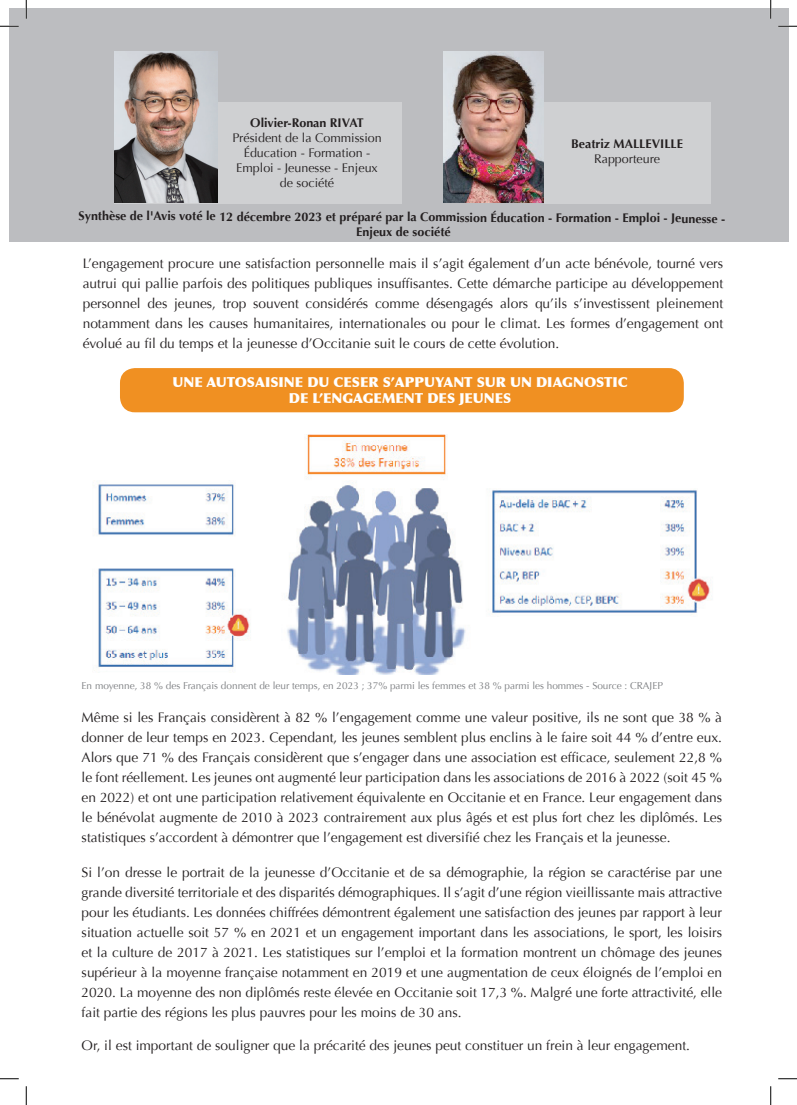
<style>
.page{position:relative;width:797px;height:1105px;background:#fff}
.page>*{position:absolute;margin:0;border:0;box-sizing:border-box;transform-origin:0 0}
.t1{font:13.75px/20px "Optima";color:#231f20;text-align:justify}
.t2{font:900 13.75px/16.5px "Optima";color:#fff;text-align:center}
.t3{font:700 12.5px/15px "Optima";letter-spacing:-.005em;color:#231f20;text-align:center}
.t4{font:12.5px/15px "Optima";color:#231f20;text-align:center}
.t5{font:10px "Optima";color:#7c7e81}
</style>
<div class="page">
<div style="left:9px;top:9px;width:779px;height:233px;background:#bcbdc0"></div>
<div style="left:544px;top:102px;width:166px;height:101px;background:#cfd0d2"></div>
<div style="left:115px;top:102px;width:287px;height:101px;background:#cfd0d2"></div>
<img style="left:443px;top:51px;width:101px;height:152px">
<img style="left:115px;top:51px;width:102px;height:152px">
<div style="left:120px;top:368px;width:563px;height:44px;background:#f09022;border-radius:15px"></div>
<img style="left:98px;top:435px;width:612px;height:239px">
<svg style="left:0;top:25px;width:19px;height:2px"></svg>
<svg style="left:778px;top:25px;width:19px;height:2px"></svg>
<svg style="left:0;top:1078px;width:19px;height:1px"></svg>
<svg style="left:778px;top:1078px;width:19px;height:1px"></svg>
<svg style="left:25px;top:0;width:2px;height:19px"></svg>
<svg style="left:25px;top:1086px;width:2px;height:19px"></svg>
<svg style="left:770px;top:0;width:1px;height:19px"></svg>
<svg style="left:770px;top:1086px;width:1px;height:19px"></svg>
<p class="t3" style="left:250px;top:115px;width:114px">Olivier-Ronan RIVAT</p>
<p class="t4" style="left:232px;top:130px;width:151px">Président de la Commission<br>Éducation - Formation -<br>Emploi - Jeunesse - Enjeux de société</p>
<p class="t3" style="left:78px;top:210px;width:648px">Synthèse de l'Avis voté le 12 décembre 2023 et préparé par la Commission Éducation - Formation - Emploi - Jeunesse -<br>Enjeux de société</p>
<p class="t3" style="left:571px;top:137px;width:113px">Beatriz MALLEVI LLE</p>
<p class="t4" style="left:594px;top:152px;width:67px">Rapporteure</p>
<p class="t1" style="left:83px;top:253px;width:642px">L’engagement procure une satisfaction personnelle mais il s’agit également d’un acte bénévole, tourné vers autrui qui pallie parfois des politiques publiques insuffisantes. Cette démarche participe au développement personnel des jeunes, trop souvent considérés comme désengagés alors qu’ils s’investissent pleinement notamment dans les causes humanitaires, internationales ou pour le climat. Les formes d’engagement ont évolué au fil du temps et la jeunesse d’Occitanie suit le cours de cette évolution.</p>
<p class="t2" style="left:172px;top:374px;width:457px">UNE AUTOSAISINE DU CESER S’APPUYANT SUR UN DIAGNOSTIC<br>DE L’ENGAGEMENT DES JEUNES</p>
<p class="t5" style="left:82px;top:679px;width:582px">En moyenne, 38 % des Français donnent de leur temps, en 2023 ; 37% parmi les femmes et 38 % parmi les hommes - Source : CRAJEP</p>
<p class="t1" style="left:82px;top:708px;width:642px">Même si les Français considèrent à 82 % l’engagement comme une valeur positive, ils ne sont que 38 % à donner de leur temps en 2023. Cependant, les jeunes semblent plus enclins à le faire soit 44 % d’entre eux.<br>Alors que 71 % des Français considèrent que s’engager dans une association est efficace, seulement 22,8 % le font réellement. Les jeunes ont augmenté leur participation dans les associations de 2016 à 2022 (soit 45 % en 2022) et ont une participation relativement équivalente en Occitanie et en France. Leur engagement dans le bénévolat augmente de 2010 à 2023 contrairement aux plus âgés et est plus fort chez les diplômés. Les statistiques s’accordent à démontrer que l’engagement est diversifié chez les Français et la jeunesse.</p>
<p class="t1" style="left:82px;top:863px;width:642px">Si l’on dresse le portrait de la jeunesse d’Occitanie et de sa démographie, la région se caractérise par une grande diversité territoriale et des disparités démographiques. Il s’agit d’une région vieillissante mais attractive pour les étudiants. Les données chiffrées démontrent également une satisfaction des jeunes par rapport à leur situation actuelle soit 57 % en 2021 et un engagement important dans les associations, le sport, les loisirs et la culture de 2017 à 2021. Les statistiques sur l’emploi et la formation montrent un chômage des jeunes supérieur à la moyenne française notamment en 2019 et une augmentation de ceux éloignés de l’emploi en 2020. La moyenne des non diplômés reste élevée en Occitanie soit 17,3 %. Malgré une forte attractivité, elle fait partie des régions les plus pauvres pour les moins de 30 ans.</p>
<p class="t1" style="left:82px;top:1035px;width:610px">Or, il est important de souligner que la précarité des jeunes peut constituer un frein à leur engagement.</p>
</div>
